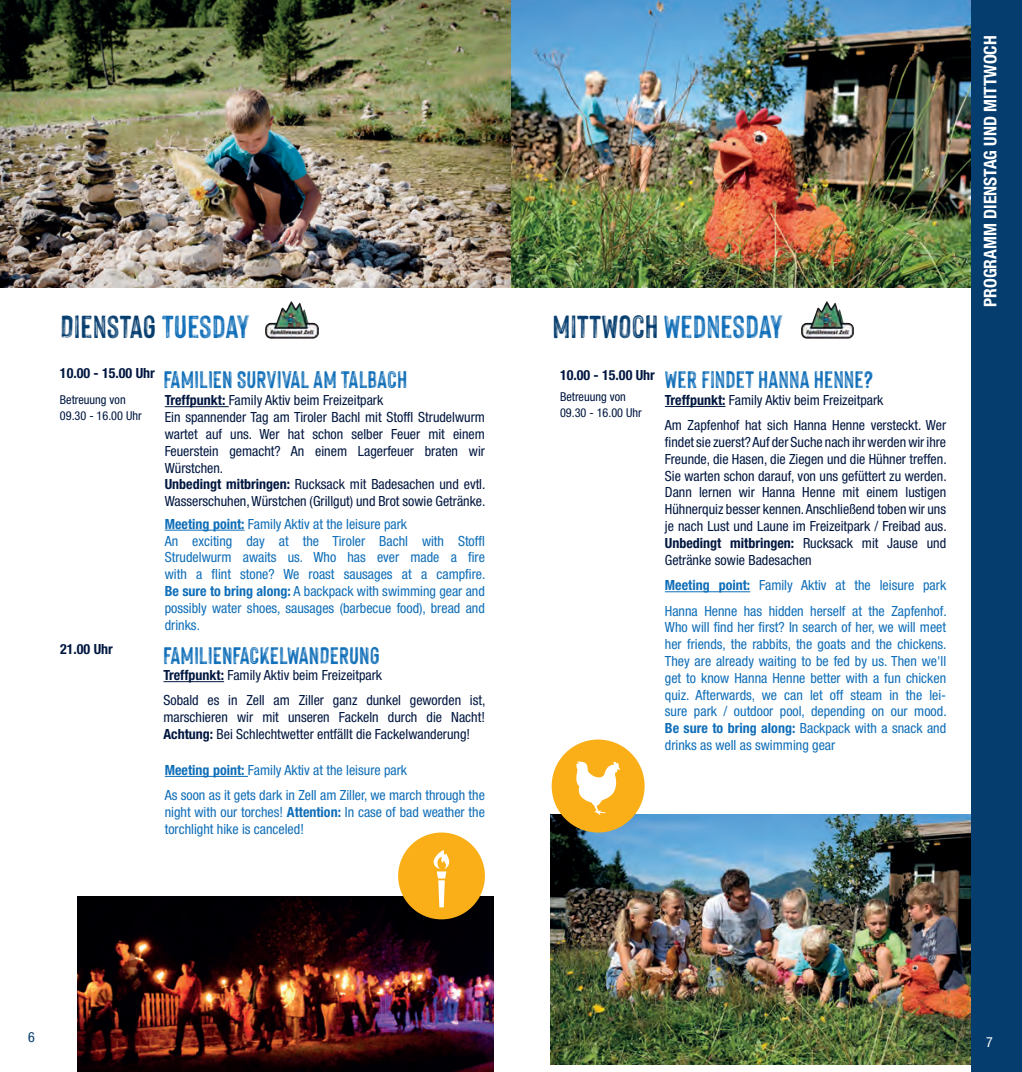
<style>
.page{position:relative;width:1022px;height:1072px;background:#fff}
.page>*{position:absolute;margin:0;border:0;box-sizing:border-box;transform-origin:0 0}
.t1{font:35px "Hackney Personal Use Only";color:#0f6eb8}
.t2{font:35px "Hackney Personal Use Only";color:#053d6e}
.t3{font:26.25px "Hackney Personal Use Only";color:#0f6eb8}
.t4{font:700 condensed 17.5px "Helvetica Neue LT Pro";color:#fff}
.t5{font:condensed 14px/16.8px "Helvetica Neue LT Pro";color:#001740}
.t6{font:condensed 14px/16.8px "Helvetica Neue LT Pro";color:#0f6eb8}
.t7{font:700 condensed 14px "Helvetica Neue LT Pro";color:#001740}
.t8{font:condensed 14px "Helvetica Neue LT Pro";color:#053d6e}
.t9{font:condensed 14px "Helvetica Neue LT Pro";color:#fff}
.t10{font:condensed 12.25px "Helvetica Neue LT Pro";color:#001740}
.s1{color:#0f6eb8}
.s2{color:#053d6e}
.s3{font-weight:700}
</style>
<div class="page">
<img style="left:78px;top:896px;width:415px;height:175px">
<img style="left:0;top:0;width:971px;height:288px">
<img style="left:551px;top:814px;width:420px;height:250px">
<div style="left:971px;top:0;width:51px;height:1071px;background:#053d6e"></div>
<hr style="left:665px;top:406px;width:60px;height:1px;background:#001740">
<hr style="left:165px;top:406px;width:64px;height:1px;background:#001740">
<hr style="left:163px;top:681px;width:61px;height:1px;background:#001740">
<hr style="left:165px;top:776px;width:83px;height:1px;background:#0f6eb8">
<hr style="left:165px;top:530px;width:80px;height:1px;background:#0f6eb8">
<hr style="left:665px;top:591px;width:85px;height:1px;background:#0f6eb8">
<img style="left:801px;top:301px;width:53px;height:37px">
<img style="left:265px;top:301px;width:54px;height:37px">
<div style="left:398px;top:832px;width:87px;height:87px;background:#faaf18;border-radius:50%"></div>
<svg style="left:433px;top:850px;width:16px;height:57px"></svg>
<div style="left:552px;top:739px;width:93px;height:93px;background:#faaf18;border-radius:50%"></div>
<svg style="left:576px;top:761px;width:44px;height:54px"></svg>
<h1 class="t2" style="left:60px;top:308px;width:191px">DIENSTAG <span class="s1">TUESDAY</span></h1>
<h1 class="t1" style="left:552px;top:308px;width:232px"><span class="s2">MITTWOCH</span> WEDNESDAY</h1>
<h2 class="t3" style="left:60px;top:365px;width:349px"><sup>10.00</sup> <sup>-</sup> <sup>15.00</sup> <sup>Uhr</sup> FAMILIEN SURVIVAL AM TALBACH</h2>
<h2 class="t3" style="left:665px;top:365px;width:210px">WER FINDET HANNA HENNE?</h2>
<p class="t5" style="left:665px;top:387px;width:283px;line-height:25.2px"><span class="s3">Treffpunkt:</span> Family Aktiv beim Freizeitpark<br>Am Zapfenhof hat sich Hanna Henne versteckt. Wer</p>
<p class="t5" style="left:665px;top:433px;width:283px;text-align:justify">findet sie zuerst? Auf der Suche nach ihr werden wir ihre Freunde, die Hasen, die Ziegen und die Hühner treffen.<br>Sie warten schon darauf, von uns gefüttert zu werden.<br>Dann lernen wir Hanna Henne mit einem lustigen Hühnerquiz besser kennen. Anschließend toben wir uns je nach Lust und Laune im Freizeitpark / Freibad aus.<br><span class="s3">Unbedingt mitbringen:</span> Rucksack mit Jause und Getränke sowie Badesachen</p>
<p class="t7" style="left:560px;top:366px;width:96px">10.00 - 15.00 Uhr</p>
<p class="t10" style="left:560px;top:405px;width:83px">09.30 - 16.00 Uhr</p>
<p class="t10" style="left:560px;top:389px;width:67px">Betreuung von</p>
<p class="t5" style="left:165px;top:392px;width:322px"><span class="s3">Treffpunkt:</span> Family Aktiv beim Freizeitpark<br>Ein spannender Tag am Tiroler Bachl mit Stoffl Strudelwurm wartet auf uns. Wer hat schon selber Feuer mit einem Feuerstein gemacht? An einem Lagerfeuer braten wir Würstchen.<br><span class="s3">Unbedingt mitbringen:</span> Rucksack mit Badesachen und evtl.<br>Wasserschuhen, Würstchen (Grillgut) und Brot sowie Getränke.</p>
<p class="t10" style="left:60px;top:392px;width:67px">Betreuung von</p>
<p class="t10" style="left:60px;top:408px;width:83px">09.30 - 16.00 Uhr</p>
<p class="t6" style="left:165px;top:515px;width:322px"><span class="s3">Meeting point:</span> Family Aktiv at the leisure park<br>An exciting day at the Tiroler Bachl with Stoffl Strudelwurm awaits us. Who has ever made a fire with a flint stone? We roast sausages at a campfire.<br><span class="s3">Be sure to bring along:</span> A backpack with swimming gear and possibly water shoes, sausages (barbecue food), bread and drinks.</p>
<p class="t6" style="left:665px;top:572px;width:283px;line-height:25.2px"><span class="s3">Meeting point:</span> Family Aktiv at the leisure park<br>Hanna Henne has hidden herself at the Zapfenhof.</p>
<p class="t6" style="left:665px;top:619px;width:283px;text-align:justify">Who will find her first? In search of her, we will meet her friends, the rabbits, the goats and the chickens.<br>They are already waiting to be fed by us. Then we'll get to know Hanna Henne better with a fun chicken quiz. Afterwards, we can let off steam in the lei&shy;sure park / outdoor pool, depending on our mood.<br><span class="s3">Be sure to bring along:</span> Backpack with a snack and drinks as well as swimming gear</p>
<p class="t7" style="left:60px;top:640px;width:54px">21.00 Uhr</p>
<h2 class="t3" style="left:163px;top:641px;width:218px">FAMILIENFACKELWANDERUNG</h2>
<p class="t5" style="left:163px;top:662px;width:323px;line-height:25.2px"><span class="s3">Treffpunkt:</span> Family Aktiv beim Freizeitpark<br>Sobald es in Zell am Ziller ganz dunkel geworden ist,</p>
<p class="t5" style="left:163px;top:709px;width:323px">marschieren wir mit unseren Fackeln durch die Nacht!<br><span class="s3">Achtung:</span> Bei Schlechtwetter entfällt die Fackelwanderung!</p>
<p class="t6" style="left:165px;top:757px;width:322px;line-height:25.2px"><span class="s3">Meeting point:</span> Family Aktiv at the leisure park<br>As soon as it gets dark in Zell am Ziller, we march through the</p>
<p class="t6" style="left:165px;top:803px;width:322px">night with our torches! <span class="s3">Attention:</span> In case of bad weather the torchlight hike is canceled!</p>
<p class="t4" style="left:980px;top:307px;width:273px;rotate:-90deg">PROGRAMM DIENSTAG UND MITTWOCH</p>
<p class="t8" style="left:28px;top:1029px;width:8px">6</p>
<p class="t9" style="left:986px;top:1034px;width:8px">7</p>
</div>
